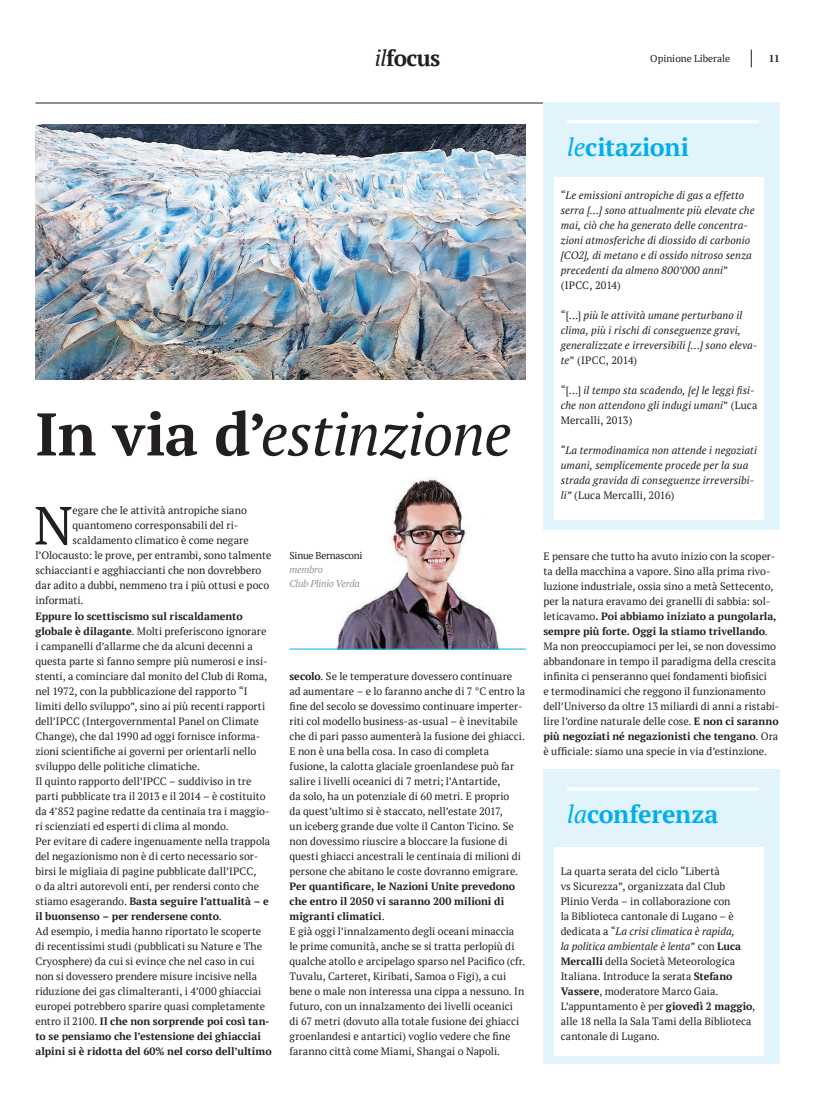
<style>
.page{position:relative;width:833px;height:1117px;background:#fff}
.page>*{position:absolute;margin:0;border:0;box-sizing:border-box;transform-origin:0 0}
.t1{font:italic 60px "PT Serif";letter-spacing:-.01em;color:#231f20}
.t2{font:53.5px "PT Serif";color:#231f20}
.t3{font:700 25px "PT Serif";letter-spacing:-.005em;color:#00aeef}
.t4{font:700 22.5px "PT Serif";letter-spacing:-.025em;color:#231f20}
.t5{font:10.62px/15px "PT Serif";color:#231f20}
.t6{font:italic 10.62px/15px "PT Serif";letter-spacing:.01em;color:#231f20}
.t7{font:italic 10px/13.8px "PT Serif";letter-spacing:-.025em;color:#939598}
.t8{font:10px "PT Serif";color:#231f20}
.t9{font:10px "PT Serif";letter-spacing:-.025em;color:#231f20}
.t10{font:700 10px "PT Serif";color:#231f20}
.s1{font-weight:400;font-style:italic}
.s2{font-weight:700;font-style:normal}
.s3{font-weight:700}
.s4{font-style:normal}
.s5{font-style:italic}
</style>
<div class="page">
<svg style="left:751px;top:50px;width:1px;height:17px"></svg>
<hr style="left:35px;top:103px;width:745px;height:1px;background:#231f20">
<img style="left:35px;top:124px;width:491px;height:255px">
<img style="left:337px;top:477px;width:207px;height:171px">
<div style="left:543px;top:102px;width:237px;height:427px;background:#e1f4fc"></div>
<hr style="left:567px;top:120px;width:191px;height:3px;background:#fff">
<div style="left:554px;top:177px;width:209px;height:342px;background:#fff"></div>
<div style="left:543px;top:769px;width:237px;height:294px;background:#e1f4fc"></div>
<hr style="left:567px;top:787px;width:191px;height:3px;background:#fff">
<div style="left:554px;top:847px;width:209px;height:208px;background:#fff"></div>
<hr style="left:289px;top:648px;width:237px;height:1px;background:#00aeef">
<h3 class="t4" style="left:375px;top:43px;width:67px"><span class="s1">il</span>focus</h3>
<p class="t8" style="left:650px;top:52px;width:81px">Opinione Liberale</p>
<p class="t10" style="left:769px;top:52px;width:13px">11</p>
<h1 class="t1" style="left:35px;top:396px;width:477px"><span class="s2">In via d’</span>estinzione</h1>
<h2 class="t2" style="left:34px;top:490px;width:41px">N</h2>
<p class="t5" style="left:72px;top:503px;width:176px">egare che le attività antropiche siano</p>
<p class="t5" style="left:72px;top:518px;width:167px">quantomeno corresponsabili del ri-</p>
<p class="t5" style="left:72px;top:533px;width:178px">scaldamento climatico è come negare</p>
<p class="t5" style="left:35px;top:548px;width:237px">l’Olocausto: le prove, per entrambi, sono talmente</p>
<p class="t5" style="left:35px;top:563px;width:227px">schiaccianti e agghiaccianti che non dovrebbero</p>
<p class="t5" style="left:35px;top:578px;width:235px">dar adito a dubbi, nemmeno tra i più ottusi e poco</p>
<p class="t5" style="left:35px;top:593px;width:50px">informati.</p>
<p class="t5" style="left:35px;top:608px;width:238px"><span class="s3">Eppure lo scettiscismo sul riscaldamento globale è dilagante</span>. Molti preferiscono ignorare i campanelli d’allarme che da alcuni decenni a questa parte si fanno sempre più numerosi e insi&shy;stenti, a cominciare dal monito del Club di Roma, nel 1972, con la pubblicazione del rapporto “I limiti dello sviluppo”, sino ai più recenti rapporti dell’IPCC (Intergovernmental Panel on Climate Change), che dal 1990 ad oggi fornisce informa&shy;zioni scientifiche ai governi per orientarli nello sviluppo delle politiche climatiche.<br>Il quinto rapporto dell’IPCC – suddiviso in tre parti pubblicate tra il 2013 e il 2014 – è costituito da 4’852 pagine redatte da centinaia tra i maggio&shy;ri scienziati ed esperti di clima al mondo.<br>Per evitare di cadere ingenuamente nella trappola del negazionismo non è di certo necessario sor&shy;birsi le migliaia di pagine pubblicate dall’IPCC,<br>o da altri autorevoli enti, per rendersi conto che stiamo esagerando. <span class="s3">Basta seguire l’attualità – e il buonsenso – per rendersene conto</span>.<br>Ad esempio, i media hanno riportato le scoperte di recentissimi studi (pubblicati su Nature e The Cryosphere) da cui si evince che nel caso in cui non si dovessero prendere misure incisive nella riduzione dei gas climalteranti, i 4’000 ghiacciai europei potrebbero sparire quasi completamente entro il 2100. <span class="s3">Il che non sorprende poi così tan&shy;to se pensiamo che l’estensione dei ghiacciai alpini si è ridotta del 60% nel corso dell’ultimo</span></p>
<p class="t9" style="left:289px;top:549px;width:75px">Sinue Bernasconi</p>
<p class="t7" style="left:289px;top:562px;width:72px">membro<br>Club Plinio Verda</p>
<p class="t5" style="left:289px;top:668px;width:237px"><span class="s3">secolo</span>. Se le temperature dovessero continuare ad aumentare – e lo faranno anche di 7 °C entro la fine del secolo se dovessimo continuare imperter&shy;riti col modello business-as-usual – è inevitabile che di pari passo aumenterà la fusione dei ghiacci.<br>E non è una bella cosa. In caso di completa fusione, la calotta glaciale groenlandese può far salire i livelli oceanici di 7 metri; l’Antartide,<br>da solo, ha un potenziale di 60 metri. E proprio<br>da quest’ultimo si è staccato, nell’estate 2017,<br>un iceberg grande due volte il Canton Ticino. Se non dovessimo riuscire a bloccare la fusione di questi ghiacci ancestrali le centinaia di milioni di persone che abitano le coste dovranno emigrare.</p>
<p class="t5" style="left:289px;top:878px;width:237px"><span class="s3">Per quantificare, le Nazioni Unite prevedono che entro il 2050 vi saranno 200 milioni di migranti climatici</span>.<br>E già oggi l’innalzamento degli oceani minaccia<br>le prime comunità, anche se si tratta perlopiù di qualche atollo e arcipelago sparso nel Pacifico (cfr.<br>Tuvalu, Carteret, Kiribati, Samoa o Figi), a cui bene o male non interessa una cippa a nessuno. In futuro, con un innalzamento dei livelli oceanici<br>di 67 metri (dovuto alla totale fusione dei ghiacci groenlandesi e antartici) voglio vedere che fine faranno città come Miami, Shangai o Napoli.</p>
<h3 class="t3" style="left:567px;top:130px;width:123px"><span class="s1">le</span>citazioni</h3>
<p class="t6" style="left:561px;top:188px;width:195px"><span class="s4">“</span>Le emissioni antropiche di gas a effetto serra […] sono attualmente più elevate che mai, ciò che ha generato delle concentra&shy;zioni atmosferiche di diossido di carbonio [CO2], di metano e di ossido nitroso senza precedenti da almeno 800’000 anni<span class="s4">” (IPCC, 2014)</span></p>
<p class="t6" style="left:561px;top:308px;width:198px"><span class="s4">“[…]</span> più le attività umane perturbano il clima, più i rischi di conseguenze gravi, generalizzate e irreversibili […] sono eleva&shy;te<span class="s4">” (IPCC, 2014)</span></p>
<p class="t6" style="left:561px;top:383px;width:198px"><span class="s4">“[…]</span> il tempo sta scadendo, [e] le leggi fisi&shy;che non attendono gli indugi umani<span class="s4">” (Luca<br>Mercalli, 2013)</span></p>
<p class="t6" style="left:561px;top:443px;width:198px"><span class="s4">“</span>La termodinamica non attende i negoziati umani, semplicemente procede per la sua strada gravida di conseguenze irreversibi&shy;li” <span class="s4">(Luca Mercalli, 2016)</span></p>
<p class="t5" style="left:543px;top:548px;width:237px">E pensare che tutto ha avuto inizio con la scoper&shy;ta della macchina a vapore. Sino alla prima rivo&shy;luzione industriale, ossia sino a metà Settecento, per la natura eravamo dei granelli di sabbia: sol&shy;leticavamo<span class="s3">. Poi abbiamo iniziato a pungolarla, sempre più forte. Oggi la stiamo trivellando</span>.<br>Ma non preoccupiamoci per lei, se non dovessimo abbandonare in tempo il paradigma della crescita infinita ci penseranno quei fondamenti biofisici<br>e termodinamici che reggono il funzionamento dell’Universo da oltre 13 miliardi di anni a ristabi&shy;lire l’ordine naturale delle cose. <span class="s3">E non ci saranno più negoziati né negazionisti che tengano</span>. Ora è ufficiale: siamo una specie in via d’estinzione.</p>
<h3 class="t3" style="left:567px;top:797px;width:152px"><span class="s1">la</span>conferenza</h3>
<p class="t5" style="left:561px;top:863px;width:196px">La quarta serata del ciclo “Libertà<br>vs Sicurezza”, organizzata dal Club Plinio Verda – in collaborazione con<br>la Biblioteca cantonale di Lugano – è dedicata a “<span class="s5">La crisi climatica è rapida,<br>la politica ambientale è lenta</span>” con <span class="s3">Luca Mercalli</span> della Società Meteorologica Italiana. Introduce la serata <span class="s3">Stefano Vassere</span>, moderatore Marco Gaia.<br>L’appuntamento è per <span class="s3">giovedì 2 maggio</span>, alle 18 nella la Sala Tami della Biblioteca cantonale di Lugano.</p>
</div>
